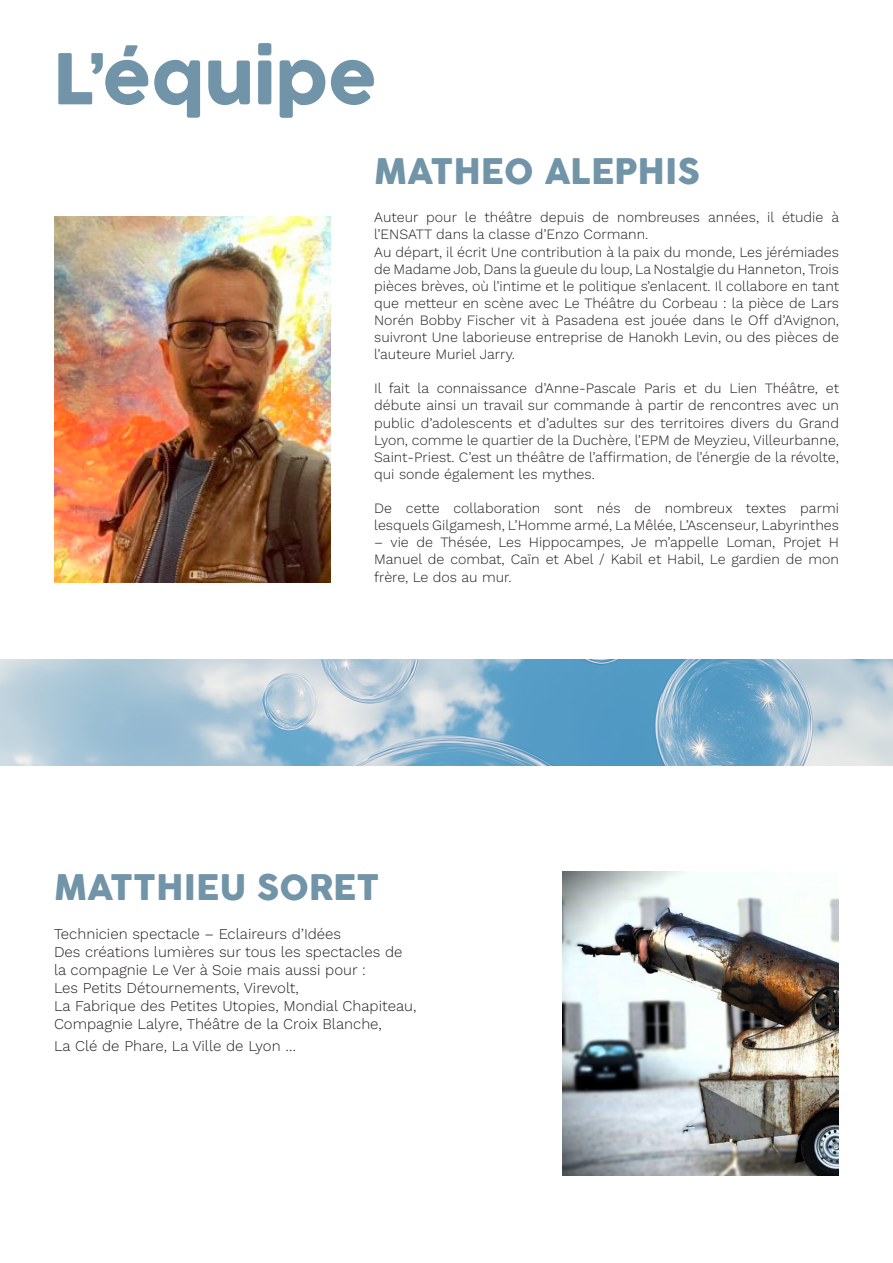
<style>
.page{position:relative;width:893px;height:1263px;background:#fff}
.page>*{position:absolute;margin:0;border:0;box-sizing:border-box;transform-origin:0 0}
.t1{font:69px "Cocogoose";color:#7194a8}
.t2{font:34.5px "Cocogoose";color:#7194a8}
.t3{font:15px "Work Sans";color:#231f20}
.t4{font:14.25px/17.1px "Work Sans";color:#231f20;text-align:justify}
</style>
<div class="page">
<img style="left:562px;top:871px;width:277px;height:305px">
<img style="left:54px;top:217px;width:277px;height:366px">
<img style="left:0;top:660px;width:893px;height:105px">
<p class="t1" style="left:54px;top:31px;width:324px">L’équipe</p>
<p class="t2" style="left:374px;top:147px;width:327px">MATHEO ALEPHIS</p>
<p class="t4" style="left:374px;top:208px;width:467px">Auteur pour le théâtre depuis de nombreuses années, il étudie à l’ENSATT dans la classe d’Enzo Cormann.</p>
<p class="t4" style="left:374px;top:243px;width:466px">Au départ, il écrit Une contribution à la paix du monde, Les jérémiades de Madame Job, Dans la gueule du loup, La Nostalgie du Hanneton, Trois pièces brèves, où l’intime et le politique s’enlacent. Il collabore en tant que metteur en scène avec Le Théâtre du Corbeau : la pièce de Lars Norén Bobby Fischer vit à Pasadena est jouée dans le Off d’Avignon, suivront Une laborieuse entreprise de Hanokh Levin, ou des pièces de l’auteure Muriel Jarry.</p>
<p class="t4" style="left:374px;top:379px;width:466px">Il fait la connaissance d’Anne-Pascale Paris et du Lien Théâtre, et débute ainsi un travail sur commande à partir de rencontres avec un public d’adolescents et d’adultes sur des territoires divers du Grand Lyon, comme le quartier de la Duchère, l’EPM de Meyzieu, Villeurbanne, Saint-Priest. C’est un théâtre de l’affirmation, de l’énergie de la révolte, qui sonde également les mythes.</p>
<p class="t4" style="left:374px;top:499px;width:466px">De cette collaboration sont nés de nombreux textes parmi lesquels Gilgamesh, L’Homme armé, La Mêlée, L’Ascenseur, Labyrinthes</p>
<p class="t4" style="left:374px;top:533px;width:466px">– vie de Thésée, Les Hippocampes, Je m’appelle Loman, Projet H Manuel de combat, Caïn et Abel / Kabil et Habil, Le gardien de mon frère, Le dos au mur.</p>
<p class="t2" style="left:54px;top:863px;width:327px">MATTHIEU SORET</p>
<p class="t3" style="left:54px;top:923px;width:289px">Technicien spectacle – Eclaireurs d’Idées</p>
<p class="t3" style="left:54px;top:941px;width:350px">Des créations lumières sur tous les spectacles de</p>
<p class="t3" style="left:54px;top:959px;width:313px">la compagnie Le Ver à Soie mais aussi pour :</p>
<p class="t3" style="left:54px;top:977px;width:246px">Les Petits Détournements, Virevolt,</p>
<p class="t3" style="left:54px;top:995px;width:364px">La Fabrique des Petites Utopies, Mondial Chapiteau,</p>
<p class="t3" style="left:54px;top:1013px;width:329px">Compagnie Lalyre, Théâtre de la Croix Blanche,</p>
<p class="t3" style="left:54px;top:1034px;width:244px">La Clé de Phare, La Ville de Lyon …</p>
</div>
